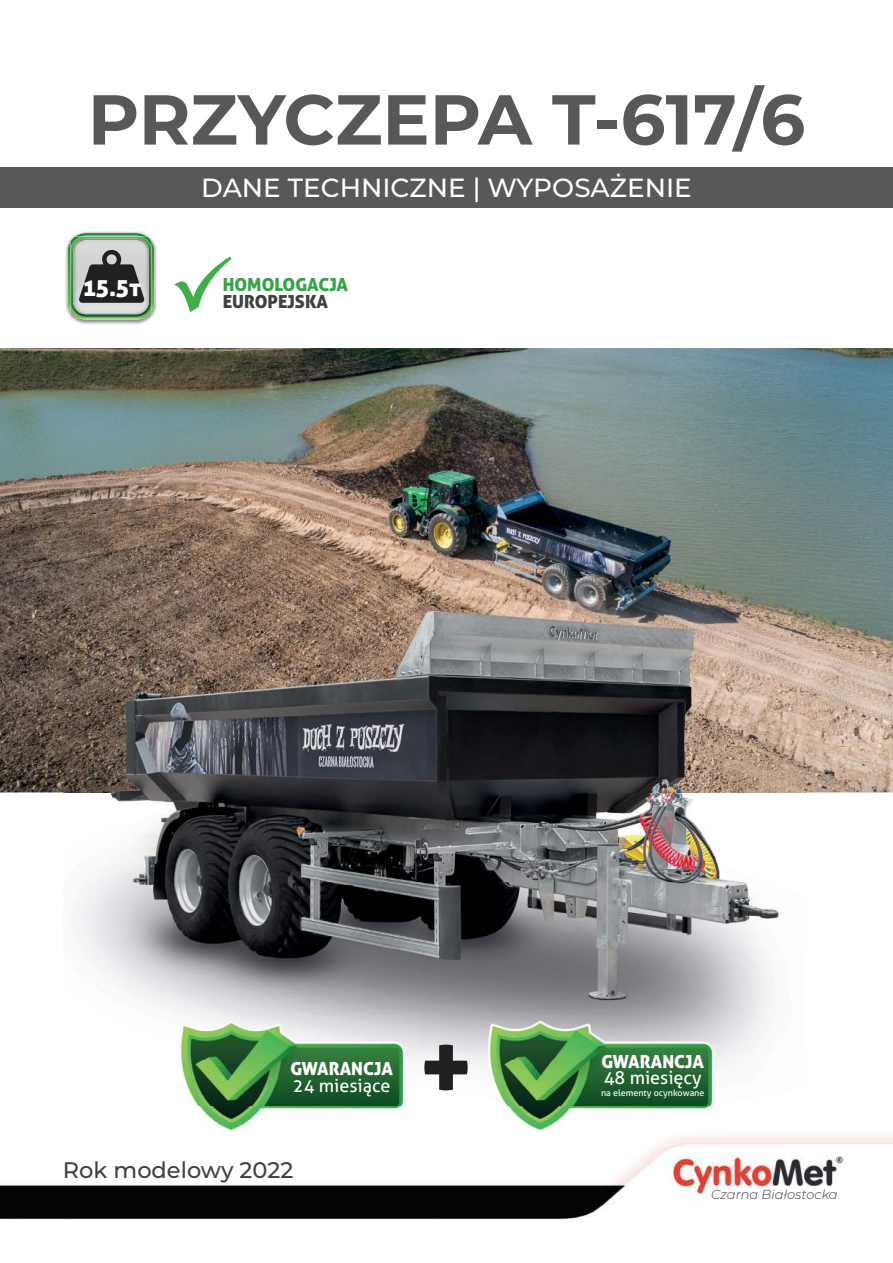
<style>
.page{position:relative;width:893px;height:1263px;background:#fff}
.page>*{position:absolute;margin:0;border:0;box-sizing:border-box;transform-origin:0 0}
.t1{font:96px "Aller Display";color:#221f1f}
.t2{font:700 70.5px "Montserrat";color:#57585a}
.t3{font:500 26.25px "Montserrat";color:#fff}
.t4{font:24px "Aller Display";color:#fff}
.t5{font:500 22.5px "Montserrat";color:#404041}
.t6{font:18px "Aller";color:#fff}
.t7{font:18px "Aller Display";color:#fff}
.t8{font:18px "Aller Display";color:#37a248}
.t9{font:18px "Aller Display";color:#404041}
.t10{font:italic 300 13.05px "Montserrat";color:#404041}
.t11{font:9px "Aller";color:#fff}
</style>
<div class="page">
<img style="left:0;top:1134px;width:893px;height:88px">
<img style="left:0;top:348px;width:893px;height:444px">
<div style="left:0;top:167px;width:893px;height:40px;background:#57585a"></div>
<img style="left:63px;top:578px;width:742px;height:475px">
<img style="left:166px;top:1015px;width:252px;height:121px">
<img style="left:475px;top:1015px;width:252px;height:121px">
<img style="left:65px;top:231px;width:92px;height:93px">
<img style="left:68px;top:233px;width:79px;height:14px">
<img style="left:81px;top:236px;width:60px;height:1px">
<img style="left:70px;top:237px;width:82px;height:80px">
<img style="left:73px;top:238px;width:76px;height:76px">
<img style="left:75px;top:240px;width:72px;height:36px">
<img style="left:75px;top:286px;width:72px;height:26px">
<svg style="left:79px;top:249px;width:65px;height:54px;background:#615f5f"></svg>
<svg style="left:174px;top:257px;width:57px;height:55px"></svg>
<h2 class="t2" style="left:88px;top:85px;width:719px">PRZYCZEPA T-617/6</h2>
<p class="t3" style="left:201px;top:173px;width:492px">DANE TECHNICZNE | WYPOSAŻENIE</p>
<p class="t4" style="left:83px;top:273px;width:60px">15.5t</p>
<p class="t8" style="left:223px;top:274px;width:127px">HOMOLOGACJA</p>
<p class="t9" style="left:223px;top:291px;width:107px">EUROPEJSKA</p>
<p class="t7" style="left:290px;top:1059px;width:104px">GWARANCJA</p>
<p class="t6" style="left:293px;top:1074px;width:99px">24 miesiące</p>
<p class="t5" style="left:63px;top:1158px;width:232px">Rok modelowy 2022</p>
<h1 class="t1" style="left:418px;top:1012px;width:57px">+</h1>
<p class="t7" style="left:602px;top:1051px;width:104px">GWARANCJA</p>
<p class="t6" style="left:604px;top:1067px;width:99px">48 miesięcy</p>
<p class="t11" style="left:601px;top:1087px;width:105px">na elementy ocynkowane</p>
<p class="t10" style="left:711px;top:1187px;width:128px">Czarna Białostocka</p>
</div>
